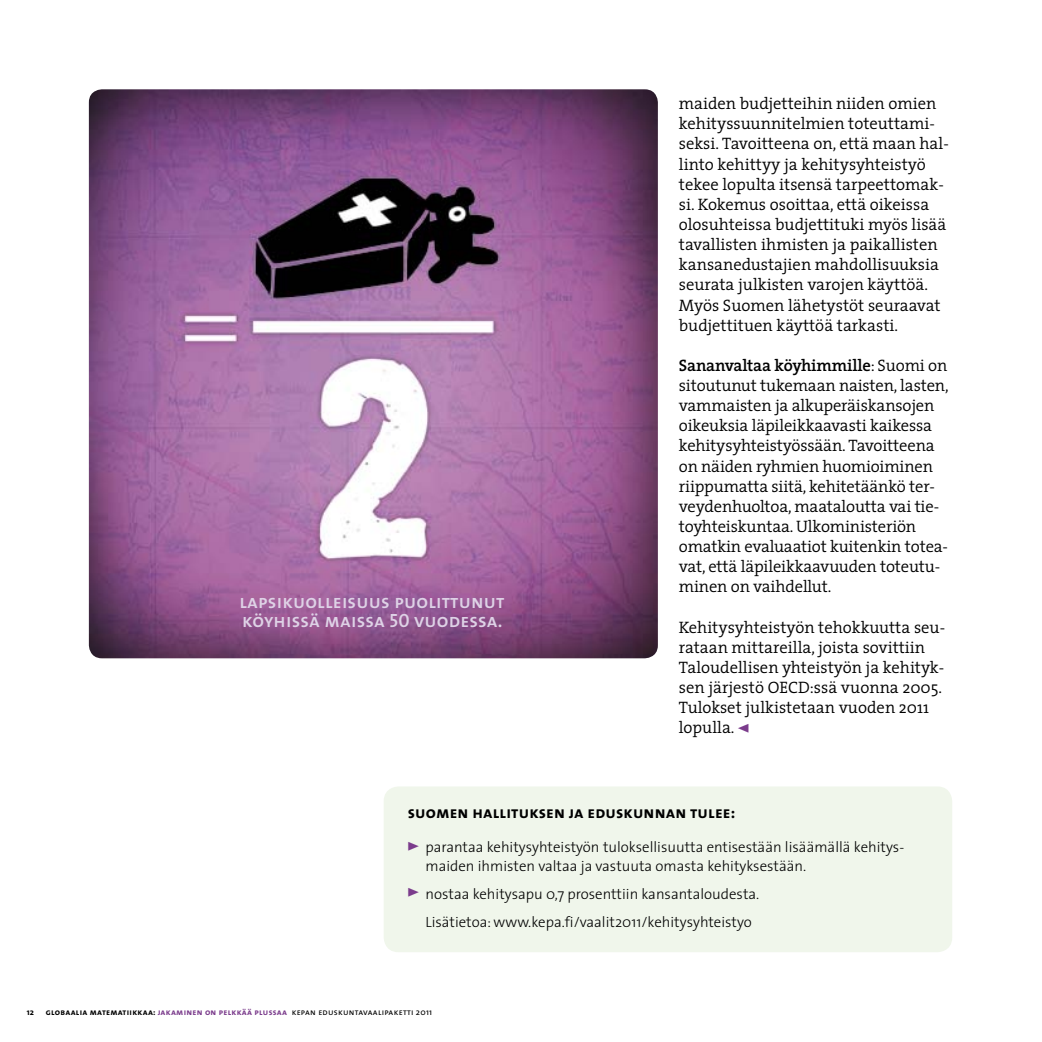
<style>
.page{position:relative;width:1042px;height:1042px;background:#fff}
.page>*{position:absolute;margin:0;border:0;box-sizing:border-box;transform-origin:0 0}
.t1{font:19.25px/19.2px "The Sans Semi Bold Caps";letter-spacing:.01em;color:#ded2e6}
.t2{font:300 16.62px/20.1px "The Serif";letter-spacing:-.005em;color:#000}
.t3{font:16.62px "The Sans Bold Caps";letter-spacing:.01em;color:#000}
.t4{font:16.62px "The Sans Black Caps";color:#7b3c8c}
.t5{font:300 14.88px/18.4px "The Sans";color:#000}
.t6{font:8.75px "The Sans Caps";letter-spacing:.03em;color:#000}
.t7{font:700 8.75px "The Sans";color:#000}
.s1{font-weight:600}
.s2{font-family:"The Sans Black Caps";font-weight:400;color:#7b3c8c}
.s3{font-family:"The Sans Bold Caps"}
.s4{font-family:"The Sans Bold Caps";color:#7b3c8c}
.s5{font-family:"The Sans"}
</style>
<div class="page">
<img style="left:89px;top:89px;width:569px;height:569px">
<div style="left:384px;top:786px;width:568px;height:166px;background:#f0f6eb;border-radius:15px"></div>
<p class="t1" style="left:239px;top:591px;width:267px">lapsikuolleisuus puolittunut köyhissä maissa 50 vuodessa.</p>
<p class="t2" style="left:679px;top:93px;width:271px">maiden budjetteihin niiden omien kehityssuunnitelmien toteuttami&shy;seksi. Tavoitteena on, että maan hal&shy;linto kehittyy ja kehitysyhteistyö tekee lopulta itsensä tarpeettomak&shy;si. Kokemus osoittaa, että oikeissa olosuhteissa budjettituki myös lisää tavallisten ihmisten ja paikallisten kansanedustajien mahdollisuuksia seurata julkisten varojen käyttöä.<br>Myös Suomen lähetystöt seuraavat budjettituen käyttöä tarkasti.</p>
<p class="t2" style="left:679px;top:355px;width:271px"><span class="s1">Sananvaltaa köyhimmille</span>: Suomi on sitoutunut tukemaan naisten, lasten, vammaisten ja alkuperäiskansojen oikeuksia läpileikkaavasti kaikessa kehitysyhteistyössään. Tavoitteena on näiden ryhmien huomioiminen riippumatta siitä, kehitetäänkö ter&shy;veydenhuoltoa, maataloutta vai tie&shy;toyhteiskuntaa. Ulkoministeriön omatkin evaluaatiot kuitenkin totea&shy;vat, että läpileikkaavuuden toteutu&shy;minen on vaihdellut.</p>
<p class="t2" style="left:679px;top:616px;width:268px">Kehitysyhteistyön tehokkuutta seu&shy;rataan mittareilla, joista sovittiin<br>Taloudellisen yhteistyön ja kehityk&shy;sen järjestö OECD:ssä vuonna 2005.<br>Tulokset julkistetaan vuoden 2011 lopulla. <span class="s2">&lt;</span></p>
<p class="t3" style="left:408px;top:798px;width:329px">suomen hallituksen ja eduskunnan tulee:</p>
<p class="t5" style="left:425px;top:837px;width:479px">parantaa kehitysyhteistyön tuloksellisuutta entisestään lisäämällä kehitys&shy;maiden ihmisten valtaa ja vastuuta omasta kehityksestään.</p>
<p class="t5" style="left:425px;top:879px;width:335px;line-height:28.3px">nostaa kehitysapu 0,7 prosenttiin kansantaloudesta.<br>Lisätietoa: www.kepa.fi/vaalit2011/kehitysyhteistyo</p>
<p class="t4" style="left:408px;top:831px;width:13px">&gt;</p>
<p class="t4" style="left:408px;top:877px;width:13px">&gt;</p>
<p class="t7" style="left:27px;top:1004px;width:9px">12</p>
<p class="t6" style="left:46px;top:1004px;width:388px"><span class="s3">globaalia matematiikkaa:</span> <span class="s4">jakaminen on pelkkää plussaa</span> kepan eduskuntavaalipaketti <span class="s5">2011</span></p>
</div>
